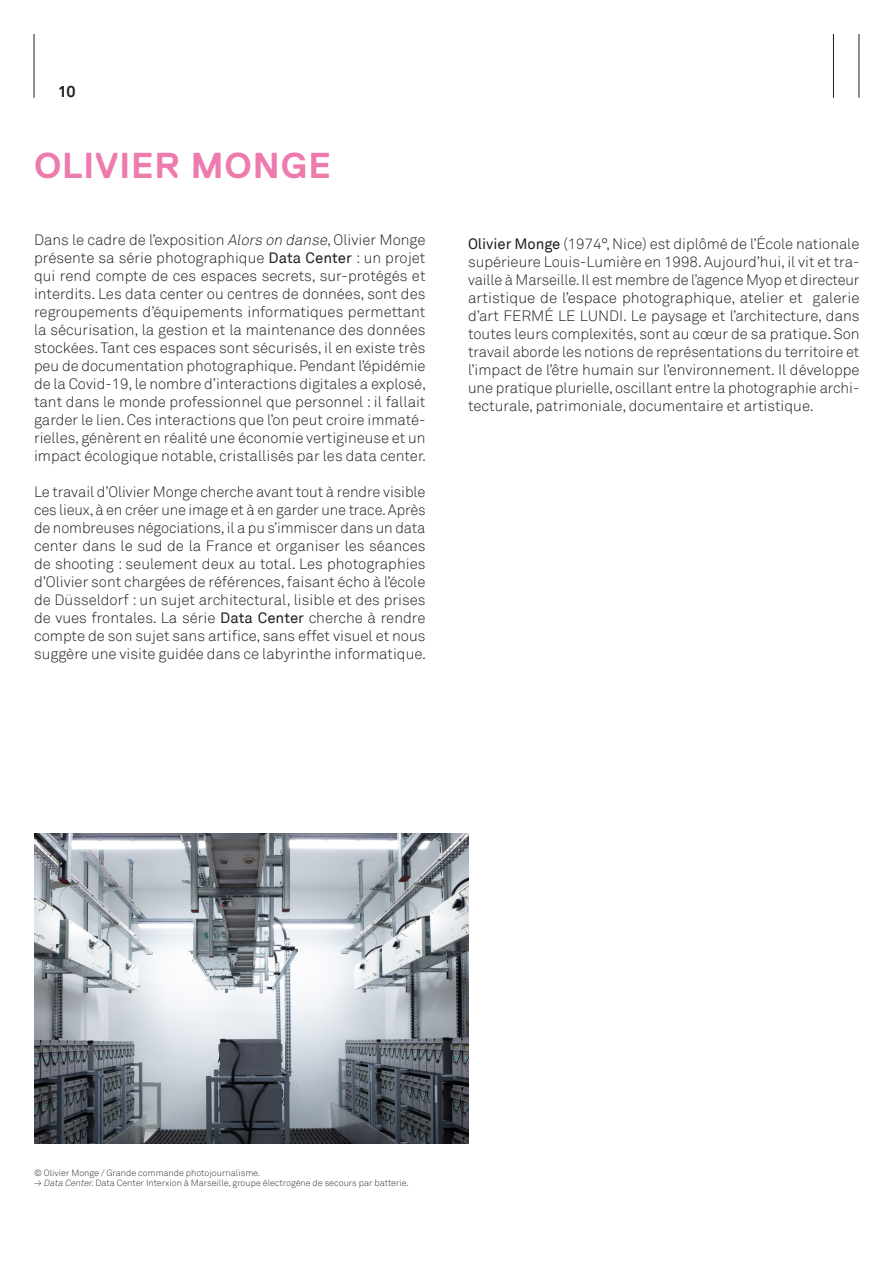
<style>
.page{position:relative;width:893px;height:1263px;background:#fff}
.page>*{position:absolute;margin:0;border:0;box-sizing:border-box;transform-origin:0 0}
.t1{font:700 36px "Replica Pro";letter-spacing:.025em;color:#ee7bae}
.t2{font:700 16.05px "Akkurat";color:#231f20}
.t3{font:300 15px/18px "Akkurat";color:#231f20;text-align:justify}
.t4{font:300 9px "Akkurat";color:#353535}
.s1{font-style:italic}
.s2{font-weight:400}
</style>
<div class="page">
<hr style="left:34px;top:34px;width:1px;height:64px;background:#231f20">
<hr style="left:833px;top:34px;width:1px;height:64px;background:#231f20">
<hr style="left:859px;top:34px;width:1px;height:64px;background:#231f20">
<img style="left:34px;top:833px;width:435px;height:311px">
<p class="t2" style="left:57px;top:81px;width:20px">10</p>
<p class="t1" style="left:34px;top:146px;width:299px">OLIVIER MONGE</p>
<p class="t3" style="left:34px;top:231px;width:394px">Dans le cadre de l’exposition <span class="s1">Alors on danse</span>, Olivier Monge présente sa série photographique <span class="s2">Data Center</span> : un projet qui rend compte de ces espaces secrets, sur-protégés et interdits. Les data center ou centres de données, sont des regroupements d’équipements informatiques permettant la sécurisation, la gestion et la maintenance des données stockées. Tant ces espaces sont sécurisés, il en existe très peu de documentation photographique. Pendant l’épidémie de la Covid-19, le nombre d’interactions digitales a explosé, tant dans le monde professionnel que personnel : il fallait garder le lien. Ces interactions que l’on peut croire immaté&shy;rielles, génèrent en réalité une économie vertigineuse et un impact écologique notable, cristallisés par les data center.</p>
<p class="t3" style="left:34px;top:483px;width:394px">Le travail d’Olivier Monge cherche avant tout à rendre visible ces lieux, à en créer une image et à en garder une trace. Après de nombreuses négociations, il a pu s’immiscer dans un data center dans le sud de la France et organiser les séances de shooting : seulement deux au total. Les photographies d’Olivier sont chargées de références, faisant écho à l’école de Düsseldorf : un sujet architectural, lisible et des prises de vues frontales. La série <span class="s2">Data Center</span> cherche à rendre compte de son sujet sans artifice, sans effet visuel et nous suggère une visite guidée dans ce labyrinthe informatique.</p>
<p class="t3" style="left:468px;top:235px;width:393px"><span class="s2">Olivier Monge</span> (1974°, Nice) est diplômé de l’École nationale supérieure Louis-Lumière en 1998. Aujourd’hui, il vit et tra&shy;vaille à Marseille. Il est membre de l’agence Myop et directeur artistique de l’espace photographique, atelier et galerie d’art FERMÉ LE LUNDI. Le paysage et l’architecture, dans toutes leurs complexités, sont au cœur de sa pratique. Son travail aborde les notions de représentations du territoire et l’impact de l’être humain sur l’environnement. Il développe une pratique plurielle, oscillant entre la photographie archi&shy;tecturale, patrimoniale, documentaire et artistique.</p>
<p class="t4" style="left:34px;top:1167px;width:228px">© Olivier Monge / Grande commande photojournalisme.</p>
<p class="t4" style="left:34px;top:1178px;width:376px">≥ <span class="s1">Data Center.</span>Data Center Interxion à Marseille, groupe électrogène de secours par batterie.</p>
</div>
